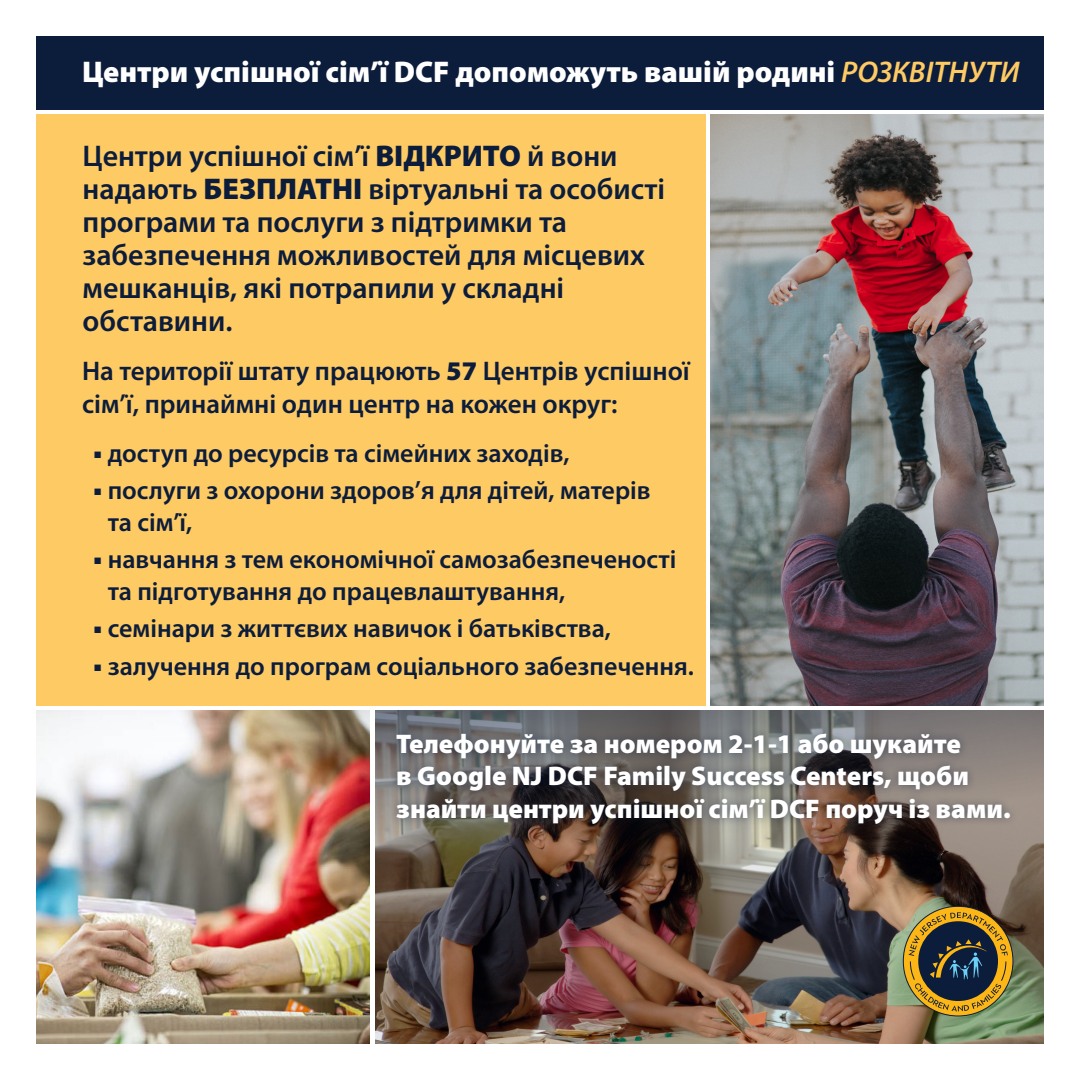
<style>
.page{position:relative;width:1080px;height:1080px;background:#fff}
.page>*{position:absolute;margin:0;border:0;box-sizing:border-box;transform-origin:0 0}
.t1{font:600 30px/33px "Myriad Pro";color:#0c1c3b}
.t2{font:900 30px "Myriad Pro";color:#fff}
.t3{font:900 27px/32.4px "Myriad Pro";color:#fff}
.t4{font:600 27px/32.4px "Myriad Pro";color:#0c1c3b}
.t5{font:600 26px/31.2px "Myriad Pro";color:#0c1c3b}
.s1{font-weight:600;font-style:italic;color:#feca64}
.s2{font-weight:900}
.s3{font-family:"Acumin Variable Concept";font-weight:400;font-size:28px}
</style>
<div class="page">
<div style="left:36px;top:114px;width:670px;height:592px;background:#feca64"></div>
<div style="left:36px;top:36px;width:1008px;height:74px;background:#0c1c3b"></div>
<img style="left:711px;top:114px;width:333px;height:592px">
<img style="left:36px;top:711px;width:333px;height:333px">
<img style="left:375px;top:711px;width:669px;height:333px">
<svg style="left:903px;top:906px;width:110px;height:110px"></svg>
<svg style="left:908px;top:912px;width:100px;height:99px;background:#6f6135"></svg>
<div style="left:388px;top:725px;width:630px;height:107px;background:#0c1c3b;opacity:.5"></div>
<p class="t2" style="left:82px;top:51px;width:939px">Центри успішної сім’ї DCF допоможуть вашій родині <span class="s1">РОЗКВІТНУТИ</span></p>
<p class="t1" style="left:83px;top:140px;width:584px">Центри успішної сім’ї <span class="s2">ВІДКРИТО</span> й вони надають <span class="s2">БЕЗПЛАТНІ</span> віртуальні та особисті програми та послуги з підтримки та забезпечення можливостей для місцевих мешканців, які потрапили у складні обставини.</p>
<p class="t4" style="left:82px;top:355px;width:609px">На території штату працюють <span class="s2">57</span> Центрів успішної сім’ї, принаймні один центр на кожен округ:</p>
<p class="t5" style="left:92px;top:438px;width:479px"><span class="s3">•</span> доступ до ресурсів та сімейних заходів,</p>
<p class="t5" style="left:108px;top:476px;width:544px;text-indent:-15px"><span class="s3">•</span> послуги з охорони здоров’я для дітей, матерів та сім’ї,</p>
<p class="t5" style="left:108px;top:544px;width:570px;text-indent:-15px"><span class="s3">•</span> навчання з тем економічної самозабезпеченості та підготування до працевлаштування,</p>
<p class="t5" style="left:92px;top:613px;width:520px"><span class="s3">•</span> семінари з життєвих навичок і батьківства,</p>
<p class="t5" style="left:92px;top:651px;width:603px"><span class="s3">•</span> залучення до програм соціального забезпечення.</p>
<p class="t3" style="left:396px;top:726px;width:616px">Телефонуйте за номером 2-1-1 або шукайте<br>в Google NJ DCF Family Success Centers, щоби знайти центри успішної сім’ї DCF поруч із вами.</p>
</div>
